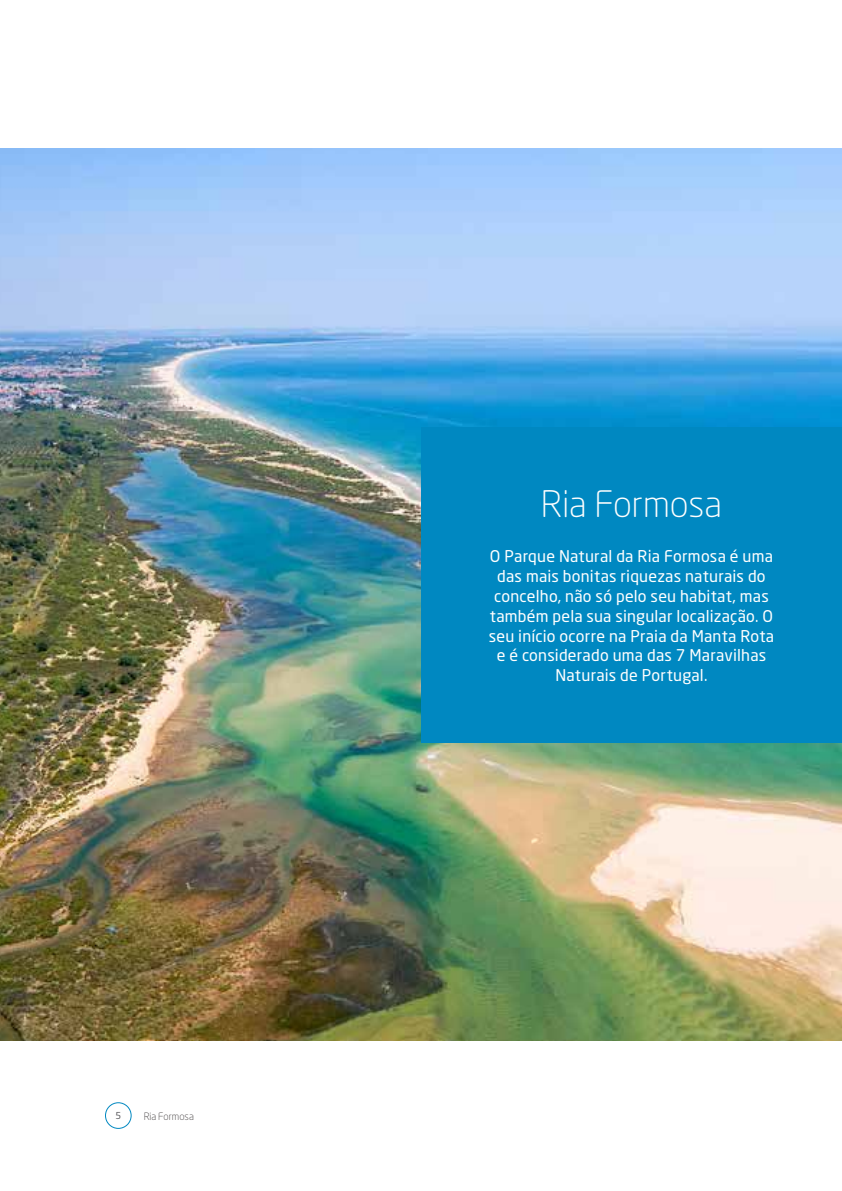
<style>
.page{position:relative;width:842px;height:1191px;background:#fff}
.page>*{position:absolute;margin:0;border:0;box-sizing:border-box;transform-origin:0 0}
.t1{font:300 36px "Neo Sans Std";letter-spacing:-.005em;color:#fff}
.t2{font:16px/19.8px "Neo Sans Std";letter-spacing:.01em;color:#fff;text-align:center}
.t3{font:300 10px "Neo Sans Std";letter-spacing:.005em;color:#433f40}
.t4{font:9.4px "Neo Sans Std";color:#5b5b5f}
</style>
<div class="page">
<img style="left:0;top:148px;width:842px;height:892px">
<div style="left:421px;top:427px;width:421px;height:315px;background:#0088c1"></div>
<div style="left:105px;top:1102px;width:27px;height:26px;border:1px solid #0088c1;border-radius:50%"></div>
<p class="t4" style="left:116px;top:1110px;width:7px">5</p>
<p class="t3" style="left:144px;top:1110px;width:52px">Ria Formosa</p>
<h1 class="t1" style="left:541px;top:482px;width:183px">Ria Formosa</h1>
<p class="t2" style="left:489px;top:546px;width:287px">O Parque Natural da Ria Formosa é uma das mais bonitas riquezas naturais do concelho, não só pelo seu habitat, mas também pela sua singular localização. O seu início ocorre na Praia da Manta Rota e é considerado uma das 7 Maravilhas Naturais de Portugal.</p>
</div>
